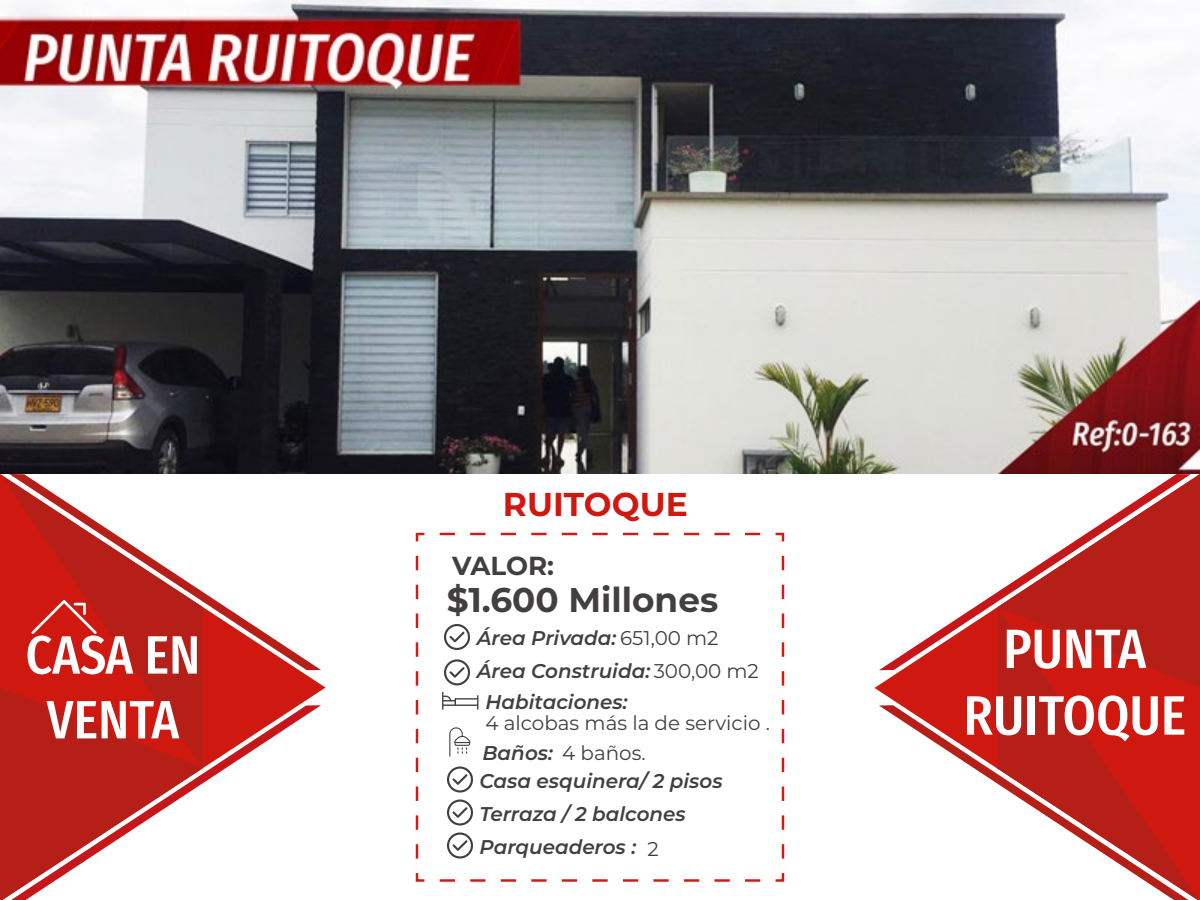
<style>
.page{position:relative;width:1200px;height:900px;background:#fff}
.page>*{position:absolute;margin:0;border:0;box-sizing:border-box;transform-origin:0 0}
.t1{font:500 55.5px/66.6px "Fira Sans Condensed";color:#fff;text-align:center}
.t2{font:500 54px/64.8px "Fira Sans Condensed";color:#fff;text-align:center}
.t3{font:700 34.2px "Montserrat";color:#423f40}
.t4{font:700 33px "Montserrat";color:#cf180f}
.t5{font:700 26.1px "Montserrat";letter-spacing:-.005em;color:#423f40}
.t6{font:italic 600 19.95px/32.8px "Montserrat";color:#423f40}
.t7{font:19.95px "Montserrat";color:#423f40}
.s1{font-weight:400;font-style:normal}
.s2{font-weight:600;font-style:italic}
</style>
<div class="page">
<svg style="left:875px;top:670px;width:325px;height:230px;fill:#cf180f"></svg>
<svg style="left:997px;top:688px;width:202px;height:212px;background:#ca1a12"></svg>
<svg style="left:997px;top:474px;width:203px;height:214px;background:#c11c15"></svg>
<svg style="left:879px;top:474px;width:312px;height:196px"></svg>
<svg style="left:879px;top:705px;width:309px;height:195px"></svg>
<svg style="left:203px;top:670px;width:122px;height:35px;background:#d43028"></svg>
<svg style="left:0;top:474px;width:203px;height:214px;background:#c91a11"></svg>
<svg style="left:0;top:688px;width:203px;height:212px;background:#c01d15"></svg>
<svg style="left:11px;top:705px;width:310px;height:195px"></svg>
<svg style="left:9px;top:474px;width:312px;height:196px"></svg>
<svg style="left:31px;top:600px;width:66px;height:34px;background:#d4372f"></svg>
<svg style="left:444px;top:624px;width:26px;height:26px"></svg>
<svg style="left:444px;top:659px;width:26px;height:26px"></svg>
<svg style="left:442px;top:692px;width:36px;height:18px"></svg>
<svg style="left:415px;top:873px;width:345px;height:9px"></svg>
<svg style="left:415px;top:532px;width:10px;height:327px"></svg>
<svg style="left:440px;top:532px;width:345px;height:10px"></svg>
<svg style="left:775px;top:556px;width:10px;height:326px"></svg>
<svg style="left:449px;top:727px;width:21px;height:30px"></svg>
<svg style="left:447px;top:799px;width:26px;height:27px"></svg>
<svg style="left:447px;top:766px;width:26px;height:27px"></svg>
<svg style="left:447px;top:832px;width:26px;height:27px"></svg>
<img style="left:0;top:0;width:1200px;height:474px">
<h2 class="t2" style="left:25px;top:617px;width:176px">CASA EN<br>VENTA</h2>
<h3 class="t4" style="left:503px;top:480px;width:186px">RUITOQUE</h3>
<h3 class="t5" style="left:452px;top:547px;width:103px">VALOR:</h3>
<h3 class="t3" style="left:447px;top:575px;width:273px">$1.600 Millones</h3>
<p class="t6" style="left:477px;top:621px;width:284px">Área Privada: <span class="s1">651,00 m2<br></span>Área Construida: <span class="s1">300,00 m2</span></p>
<p class="t7" style="left:485px;top:709px;width:286px">4 alcobas más la de servicio .</p>
<p class="t6" style="left:485px;top:684px;width:144px">Habitaciones:</p>
<p class="t7" style="left:482px;top:739px;width:165px"><span class="s2">Baños:</span> 4 baños.</p>
<p class="t6" style="left:479px;top:764px;width:245px">Casa esquinera/ 2 pisos</p>
<p class="t6" style="left:479px;top:797px;width:208px">Terraza / 2 balcones</p>
<p class="t6" style="left:479px;top:830px;width:158px">Parqueaderos :</p>
<p class="t7" style="left:647px;top:835px;width:13px">2</p>
<h1 class="t1" style="left:963px;top:610px;width:224px">PUNTA<br>RUITOQUE</h1>
</div>
